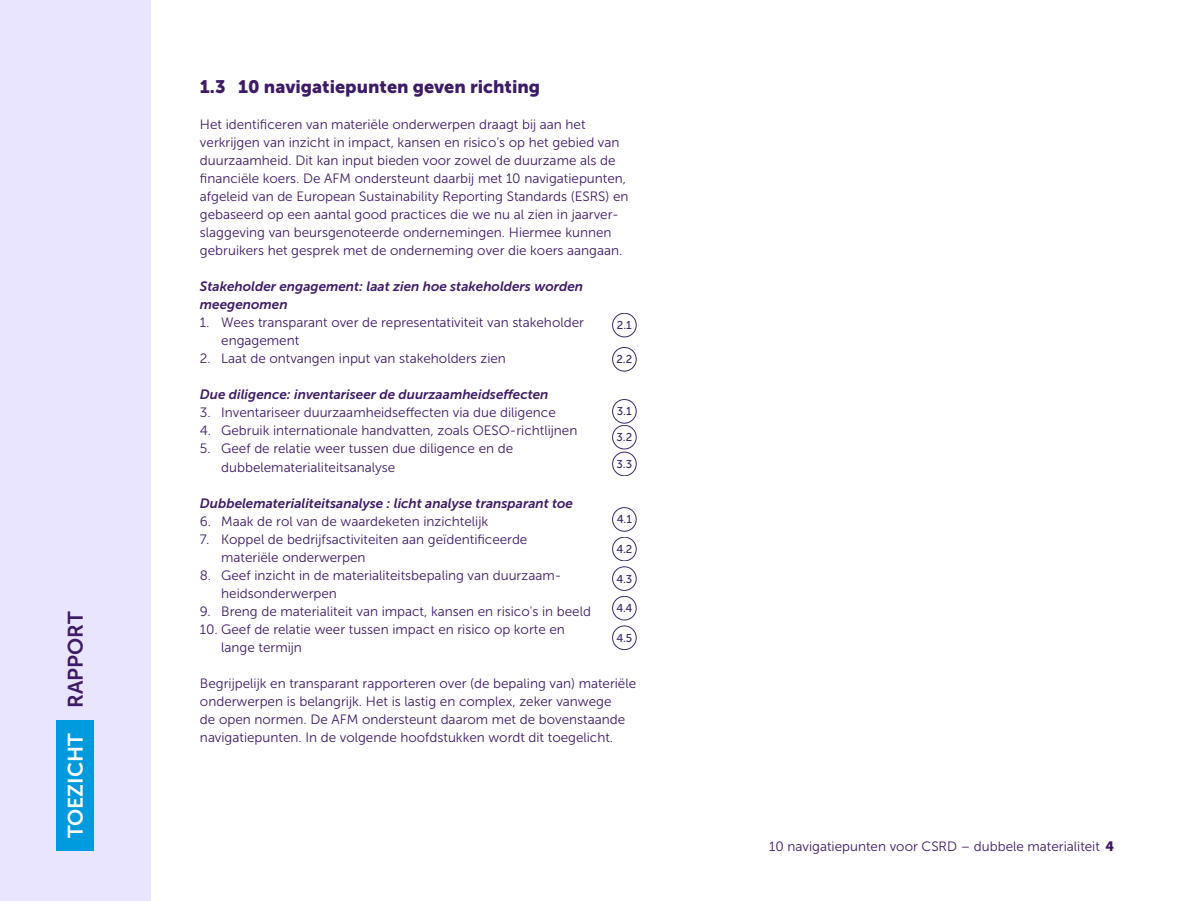
<style>
.page{position:relative;width:1200px;height:901px;background:#fff}
.page>*{position:absolute;margin:0;border:0;box-sizing:border-box;transform-origin:0 0}
.t1{font:21px "Museo Sans 700";color:#fff}
.H2_Paragraafkop_NR{font:18px "Museo Sans 900";color:#3e1b68}
.P_Platte_tekst{font:13.5px/18px "Museo Sans 300";color:#3e1b68}
.H3_Alineakop{font:italic 13.5px/18px "Museo Sans 700";color:#3e1b68}
.t2{font:11.4px "Museo Sans 500";color:#3d2768}
.s1{color:#3e1b68}
.s2{font-family:"Museo Sans 900"}
</style>
<div class="page">
<div style="left:0;top:0;width:150px;height:900px;background:#e9e5ff"></div>
<div style="left:56px;top:720px;width:38px;height:130px;background:#009ade"></div>
<div style="left:612px;top:313px;width:24px;height:24px;border:1px solid #3d2768;border-radius:50%"></div>
<div style="left:612px;top:347px;width:24px;height:24px;border:1px solid #3d2768;border-radius:50%"></div>
<div style="left:612px;top:399px;width:24px;height:24px;border:1px solid #3d2768;border-radius:50%"></div>
<div style="left:612px;top:425px;width:24px;height:24px;border:1px solid #3d2768;border-radius:50%"></div>
<div style="left:612px;top:451px;width:24px;height:24px;border:1px solid #3d2768;border-radius:50%"></div>
<div style="left:612px;top:507px;width:24px;height:24px;border:1px solid #3d2768;border-radius:50%"></div>
<div style="left:612px;top:536px;width:24px;height:24px;border:1px solid #3d2768;border-radius:50%"></div>
<div style="left:612px;top:566px;width:24px;height:24px;border:1px solid #3d2768;border-radius:50%"></div>
<div style="left:612px;top:596px;width:24px;height:23px;border:1px solid #3d2768;border-radius:50%"></div>
<div style="left:612px;top:625px;width:24px;height:24px;border:1px solid #3d2768;border-radius:50%"></div>
<h1 class="t1" style="left:64px;top:837px;width:228px;rotate:-90deg">TOEZICHT <span class="s1">RAPPORT</span></h1>
<h2 class="H2_Paragraafkop_NR" style="left:200px;top:76px;width:342px">1.3 10 navigatiepunten geven richting</h2>
<p class="P_Platte_tekst" style="left:200px;top:115px;width:430px">Het identificeren van materiële onderwerpen draagt bij aan het verkrijgen van inzicht in impact, kansen en risico’s op het gebied van duurzaamheid. Dit kan input bieden voor zowel de duurzame als de financiële koers. De AFM ondersteunt daarbij met 10 navigatiepunten, afgeleid van de European Sustainability Reporting Standards (ESRS) en gebaseerd op een aantal good practices die we nu al zien in jaarver&shy;slaggeving van beursgenoteerde ondernemingen. Hiermee kunnen gebruikers het gesprek met de onderneming over die koers aangaan.</p>
<h3 class="H3_Alineakop" style="left:200px;top:277px;width:385px">Stakeholder engagement: laat zien hoe stakeholders worden meegenomen</h3>
<p class="P_Platte_tekst" style="left:221px;top:313px;width:364px;text-indent:-21px">1. Wees transparant over de representativiteit van stakeholder engagement</p>
<p class="P_Platte_tekst" style="left:200px;top:349px;width:307px">2. Laat de ontvangen input van stakeholders zien</p>
<h3 class="H3_Alineakop" style="left:200px;top:385px;width:350px">Due diligence: inventariseer de duurzaamheidseffecten</h3>
<p class="P_Platte_tekst" style="left:200px;top:403px;width:357px">3. Inventariseer duurzaamheidseffecten via due diligence</p>
<p class="P_Platte_tekst" style="left:200px;top:421px;width:379px">4. Gebruik internationale handvatten, zoals OESO-richtlijnen</p>
<p class="P_Platte_tekst" style="left:221px;top:439px;width:294px;text-indent:-21px">5. Geef de relatie weer tussen due diligence en de dubbelematerialiteitsanalyse</p>
<h3 class="H3_Alineakop" style="left:200px;top:493px;width:375px">Dubbelematerialiteitsanalyse : licht analyse transparant toe</h3>
<p class="P_Platte_tekst" style="left:200px;top:511px;width:290px">6. Maak de rol van de waardeketen inzichtelijk</p>
<p class="P_Platte_tekst" style="left:221px;top:529px;width:308px;text-indent:-21px">7. Koppel de bedrijfsactiviteiten aan geïdentificeerde materiële onderwerpen</p>
<p class="P_Platte_tekst" style="left:221px;top:565px;width:339px;text-indent:-21px">8. Geef inzicht in de materialiteitsbepaling van duurzaam&shy;heidsonderwerpen</p>
<p class="P_Platte_tekst" style="left:200px;top:601px;width:393px">9. Breng de materialiteit van impact, kansen en risico's in beeld</p>
<p class="P_Platte_tekst" style="left:221px;top:619px;width:345px;text-indent:-21px">10. Geef de relatie weer tussen impact en risico op korte en lange termijn</p>
<p class="P_Platte_tekst" style="left:200px;top:673px;width:438px">Begrijpelijk en transparant rapporteren over (de bepaling van) materiële onderwerpen is belangrijk. Het is lastig en complex, zeker vanwege<br>de open normen. De AFM ondersteunt daarom met de bovenstaande navigatiepunten. In de volgende hoofdstukken wordt dit toegelicht.</p>
<p class="t2" style="left:617px;top:319px;width:16px">2.1</p>
<p class="t2" style="left:616px;top:353px;width:17px">2.2</p>
<p class="t2" style="left:617px;top:405px;width:16px">3.1</p>
<p class="t2" style="left:616px;top:431px;width:17px">3.2</p>
<p class="t2" style="left:617px;top:457px;width:17px">3.3</p>
<p class="t2" style="left:617px;top:513px;width:17px">4.1</p>
<p class="t2" style="left:616px;top:542px;width:18px">4.2</p>
<p class="t2" style="left:616px;top:572px;width:18px">4.3</p>
<p class="t2" style="left:616px;top:601px;width:17px">4.4</p>
<p class="t2" style="left:616px;top:631px;width:17px">4.5</p>
<p class="P_Platte_tekst" style="left:769px;top:836px;width:346px">10 navigatiepunten voor CSRD – dubbele materialiteit <span class="s2">4</span></p>
</div>
